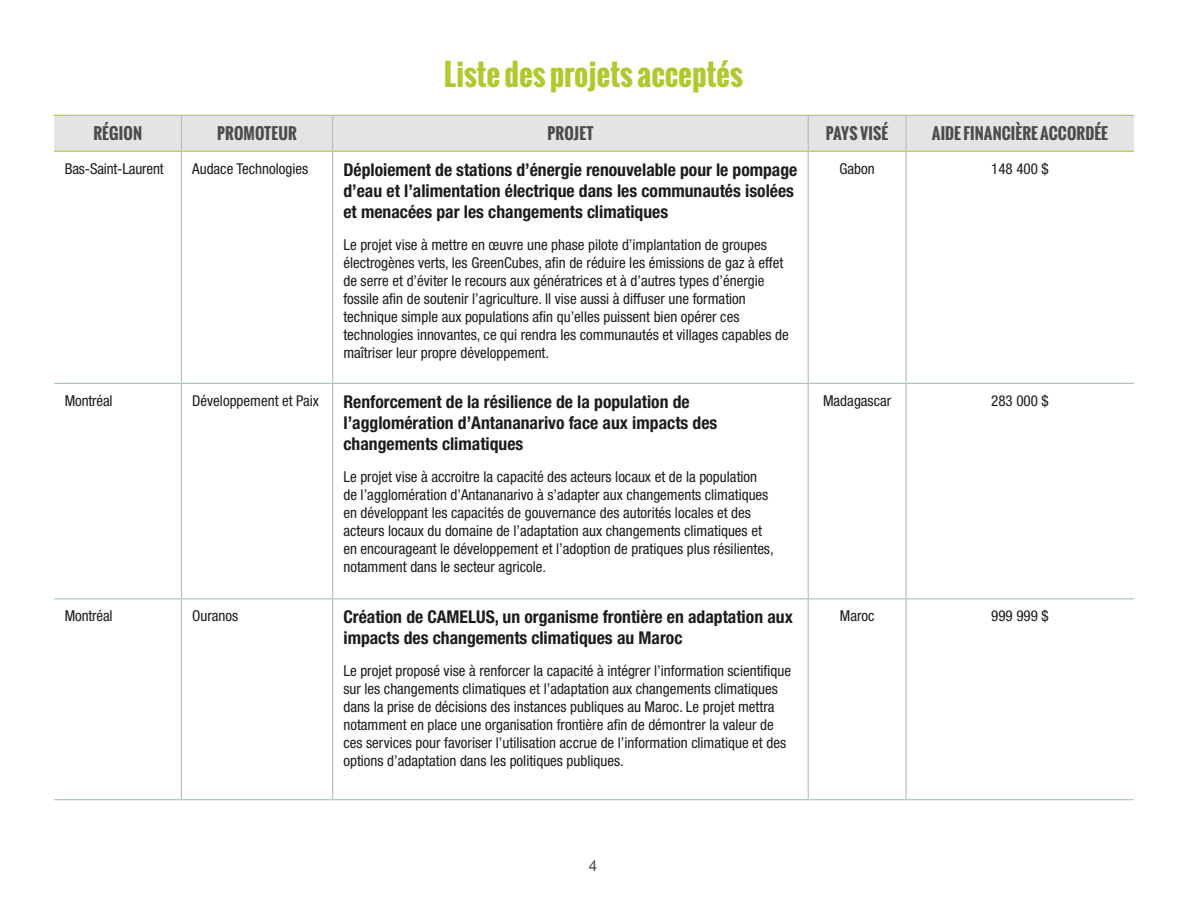
<style>
.page{position:relative;width:1188px;height:918px;background:#fff}
.page>*{position:absolute;margin:0;border:0;box-sizing:border-box;transform-origin:0 0}
.t1{font:700 30px "Oswald";color:#afca30}
.TD{font:700 condensed 17.7px/21.1px "Helvetica Neue";color:#1b1c1b}
.TH{font:700 15.75px "Oswald";letter-spacing:.005em;color:#4b4b4a}
.TD-2{font:condensed 15px/18px "Helvetica Neue";color:#1b1c1b}
.t2{font:15px "Helvetica Neue";color:#3e3e3d}
</style>
<div class="page">
<div style="left:54px;top:116px;width:1080px;height:35px;background:#e4e4e4"></div>
<hr style="left:181px;top:116px;width:1px;height:35px;background:#a7c3bf">
<hr style="left:332px;top:116px;width:1px;height:35px;background:#a7c3bf">
<hr style="left:808px;top:116px;width:1px;height:35px;background:#a7c3bf">
<hr style="left:906px;top:116px;width:1px;height:35px;background:#a7c3bf">
<hr style="left:181px;top:152px;width:1px;height:231px;background:#a7c3bf">
<hr style="left:332px;top:152px;width:1px;height:231px;background:#a7c3bf">
<hr style="left:808px;top:152px;width:1px;height:231px;background:#a7c3bf">
<hr style="left:906px;top:152px;width:1px;height:231px;background:#a7c3bf">
<hr style="left:54px;top:383px;width:127px;height:1px;background:#a7c3bf">
<hr style="left:181px;top:383px;width:152px;height:1px;background:#a7c3bf">
<hr style="left:181px;top:384px;width:1px;height:214px;background:#a7c3bf">
<hr style="left:333px;top:383px;width:475px;height:1px;background:#a7c3bf">
<hr style="left:332px;top:384px;width:1px;height:214px;background:#a7c3bf">
<hr style="left:808px;top:383px;width:98px;height:1px;background:#a7c3bf">
<hr style="left:808px;top:384px;width:1px;height:214px;background:#a7c3bf">
<hr style="left:906px;top:383px;width:228px;height:1px;background:#a7c3bf">
<hr style="left:906px;top:384px;width:1px;height:214px;background:#a7c3bf">
<hr style="left:54px;top:598px;width:127px;height:1px;background:#a7c3bf">
<hr style="left:181px;top:598px;width:152px;height:1px;background:#a7c3bf">
<hr style="left:181px;top:599px;width:1px;height:200px;background:#a7c3bf">
<hr style="left:333px;top:598px;width:475px;height:1px;background:#a7c3bf">
<hr style="left:332px;top:599px;width:1px;height:200px;background:#a7c3bf">
<hr style="left:808px;top:598px;width:98px;height:1px;background:#a7c3bf">
<hr style="left:808px;top:599px;width:1px;height:200px;background:#a7c3bf">
<hr style="left:906px;top:598px;width:228px;height:1px;background:#a7c3bf">
<hr style="left:906px;top:599px;width:1px;height:200px;background:#a7c3bf">
<hr style="left:54px;top:799px;width:127px;height:1px;background:#a7c3bf">
<hr style="left:181px;top:799px;width:152px;height:1px;background:#a7c3bf">
<hr style="left:333px;top:799px;width:475px;height:1px;background:#a7c3bf">
<hr style="left:808px;top:799px;width:98px;height:1px;background:#a7c3bf">
<hr style="left:906px;top:799px;width:228px;height:1px;background:#a7c3bf">
<hr style="left:54px;top:115px;width:127px;height:1px;background:#afca30">
<hr style="left:181px;top:115px;width:152px;height:1px;background:#afca30">
<hr style="left:333px;top:115px;width:475px;height:1px;background:#afca30">
<hr style="left:808px;top:115px;width:98px;height:1px;background:#afca30">
<hr style="left:906px;top:115px;width:228px;height:1px;background:#afca30">
<hr style="left:54px;top:151px;width:127px;height:1px;background:#afca30">
<hr style="left:181px;top:151px;width:152px;height:1px;background:#afca30">
<hr style="left:333px;top:151px;width:475px;height:1px;background:#afca30">
<hr style="left:808px;top:151px;width:98px;height:1px;background:#afca30">
<hr style="left:906px;top:151px;width:228px;height:1px;background:#afca30">
<h1 class="t1" style="left:444px;top:51px;width:301px">Liste des projets acceptés</h1>
<p class="TH" style="left:93px;top:122px;width:50px">RÉGION</p>
<p class="TH" style="left:217px;top:122px;width:81px">PROMOTEUR</p>
<p class="TH" style="left:547px;top:122px;width:48px">PROJET</p>
<p class="TH" style="left:826px;top:122px;width:64px">PAYS VISÉ</p>
<p class="TH" style="left:932px;top:122px;width:178px">AIDE FINANCIÈRE ACCORDÉE</p>
<p class="TD-2" style="left:65px;top:159px;width:100px">Bas-Saint-Laurent</p>
<p class="TD-2" style="left:192px;top:159px;width:118px">Audace Technologies</p>
<p class="TD" style="left:343px;top:159px;width:455px">Déploiement de stations d’énergie renouvelable pour le pompage d’eau et l’alimentation électrique dans les communautés isolées et menacées par les changements climatiques</p>
<p class="TD-2" style="left:343px;top:235px;width:447px">Le projet vise à mettre en œuvre une phase pilote d’implantation de groupes électrogènes verts, les GreenCubes, afin de réduire les émissions de gaz à effet de serre et d’éviter le recours aux génératrices et à d’autres types d’énergie fossile afin de soutenir l’agriculture. Il vise aussi à diffuser une formation technique simple aux populations afin qu’elles puissent bien opérer ces technologies innovantes, ce qui rendra les communautés et villages capables de maîtriser leur propre développement.</p>
<p class="TD-2" style="left:840px;top:159px;width:37px">Gabon</p>
<p class="TD-2" style="left:991px;top:159px;width:59px">148 400 $</p>
<p class="TD-2" style="left:65px;top:392px;width:49px">Montréal</p>
<p class="TD-2" style="left:192px;top:392px;width:128px">Développement et Paix</p>
<p class="TD" style="left:343px;top:391px;width:375px">Renforcement de la résilience de la population de l’agglomération d’Antananarivo face aux impacts des changements climatiques</p>
<p class="TD-2" style="left:343px;top:467px;width:432px">Le projet vise à accroitre la capacité des acteurs locaux et de la population de l’agglomération d’Antananarivo à s’adapter aux changements climatiques en développant les capacités de gouvernance des autorités locales et des acteurs locaux du domaine de l’adaptation aux changements climatiques et en encourageant le développement et l’adoption de pratiques plus résilientes, notamment dans le secteur agricole.</p>
<p class="TD-2" style="left:65px;top:607px;width:49px">Montréal</p>
<p class="TD-2" style="left:192px;top:607px;width:48px">Ouranos</p>
<p class="TD" style="left:343px;top:606px;width:451px">Création de CAMELUS, un organisme frontière en adaptation aux impacts des changements climatiques au Maroc</p>
<p class="TD-2" style="left:343px;top:662px;width:449px">Le projet proposé vise à renforcer la capacité à intégrer l’information scientifique sur les changements climatiques et l’adaptation aux changements climatiques dans la prise de décisions des instances publiques au Maroc. Le projet mettra notamment en place une organisation frontière afin de démontrer la valeur de ces services pour favoriser l’utilisation accrue de l’information climatique et des options d’adaptation dans les politiques publiques.</p>
<p class="TD-2" style="left:823px;top:392px;width:70px">Madagascar</p>
<p class="TD-2" style="left:991px;top:392px;width:59px">283 000 $</p>
<p class="TD-2" style="left:840px;top:607px;width:36px">Maroc</p>
<p class="TD-2" style="left:991px;top:607px;width:59px">999 999 $</p>
<p class="t2" style="left:589px;top:857px;width:10px">4</p>
</div>
